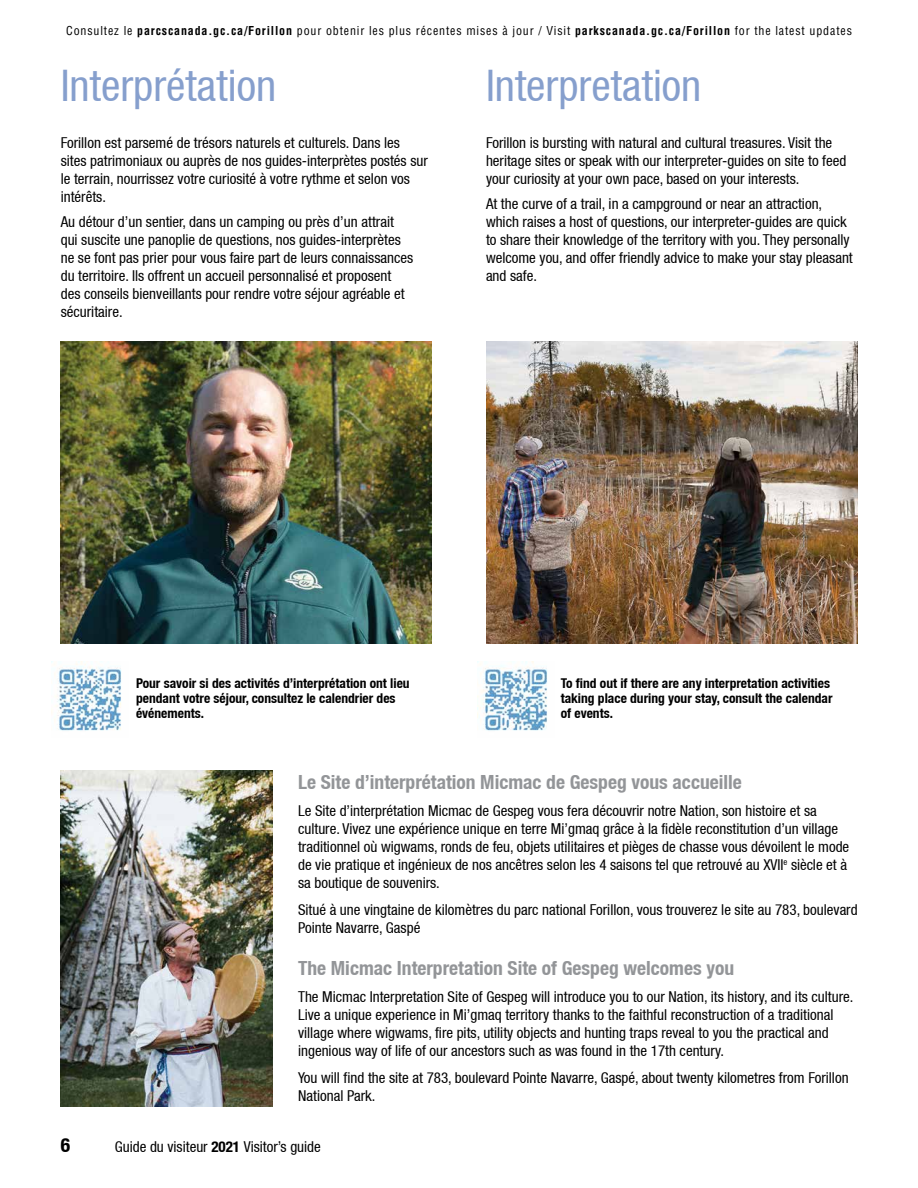
<style>
.page{position:relative;width:918px;height:1188px;background:#fff}
.page>*{position:absolute;margin:0;border:0;box-sizing:border-box;transform-origin:0 0}
.t1{font:43.5px "Helvetica Neue Condensed";color:#869fcd}
.t2{font:700 condensed 19.5px "Helvetica Neue";color:#939598}
.t3{font:700 condensed 19.5px "Helvetica Neue";color:#000}
.t4{font:15px/18px "Helvetica Neue Condensed";color:#000}
.t5{font:700 condensed 13.5px/15px "Helvetica Neue";color:#000}
.t6{font:condensed 12px "Helvetica LT Std";letter-spacing:.07em;color:#000}
.s1{font-weight:700}
.s2{font-family:"Helvetica Neue";font-weight:700;font-stretch:condensed}
</style>
<div class="page">
<img style="left:487px;top:342px;width:371px;height:301px">
<img style="left:61px;top:770px;width:211px;height:336px">
<img style="left:52px;top:661px;width:69px;height:70px">
<img style="left:61px;top:342px;width:371px;height:301px">
<img style="left:478px;top:661px;width:69px;height:70px">
<p class="t6" style="left:66px;top:23px;width:787px">Consultez le <span class="s1">parcscanada.gc.ca/Forillon</span> pour obtenir les plus récentes mises à jour / Visit <span class="s1">parkscanada.gc.ca/Forillon</span> for the latest updates</p>
<h1 class="t1" style="left:61px;top:61px;width:217px">Interprétation</h1>
<h1 class="t1" style="left:486px;top:61px;width:217px">Interpretation</h1>
<p class="t4" style="left:61px;top:134px;width:369px">Forillon est parsemé de trésors naturels et culturels. Dans les sites patrimoniaux ou auprès de nos guides-interprètes postés sur le terrain, nourrissez votre curiosité à votre rythme et selon vos intérêts.</p>
<p class="t4" style="left:61px;top:213px;width:354px">Au détour d’un sentier, dans un camping ou près d’un attrait qui suscite une panoplie de questions, nos guides-interprètes ne se font pas prier pour vous faire part de leurs connaissances du territoire. Ils offrent un accueil personnalisé et proposent des conseils bienveillants pour rendre votre séjour agréable et sécuritaire.</p>
<p class="t4" style="left:486px;top:134px;width:362px">Forillon is bursting with natural and cultural treasures. Visit the heritage sites or speak with our interpreter-guides on site to feed your curiosity at your own pace, based on your interests.</p>
<p class="t4" style="left:486px;top:195px;width:368px">At the curve of a trail, in a campground or near an attraction, which raises a host of questions, our interpreter-guides are quick to share their knowledge of the territory with you. They personally welcome you, and offer friendly advice to make your stay pleasant and safe.</p>
<p class="t5" style="left:136px;top:675px;width:275px">Pour savoir si des activités d’interprétation ont lieu pendant votre séjour, consultez le calendrier des événements.</p>
<p class="t5" style="left:561px;top:675px;width:273px">To find out if there are any interpretation activities taking place during your stay, consult the calendar of events.</p>
<h2 class="t2" style="left:298px;top:770px;width:445px">Le Site d’interprétation Micmac de Gespeg vous accueille</h2>
<p class="t4" style="left:298px;top:802px;width:553px">Le Site d’interprétation Micmac de Gespeg vous fera découvrir notre Nation, son histoire et sa culture. Vivez une expérience unique en terre Mi’gmaq grâce à la fidèle reconstitution d’un village traditionnel où wigwams, ronds de feu, objets utilitaires et pièges de chasse vous dévoilent le mode de vie pratique et ingénieux de nos ancêtres selon les 4 saisons tel que retrouvé au XVII<sup>e</sup> siècle et à sa boutique de souvenirs.</p>
<p class="t4" style="left:298px;top:901px;width:561px">Situé à une vingtaine de kilomètres du parc national Forillon, vous trouverez le site au 783, boulevard<br>Pointe Navarre, Gaspé</p>
<h2 class="t2" style="left:298px;top:956px;width:438px">The Micmac Interpretation Site of Gespeg welcomes you</h2>
<p class="t4" style="left:298px;top:988px;width:557px">The Micmac Interpretation Site of Gespeg will introduce you to our Nation, its history, and its culture.<br>Live a unique experience in Mi’gmaq territory thanks to the faithful reconstruction of a traditional village where wigwams, fire pits, utility objects and hunting traps reveal to you the practical and ingenious way of life of our ancestors such as was found in the 17th century.</p>
<p class="t4" style="left:298px;top:1069px;width:552px">You will find the site at 783, boulevard Pointe Navarre, Gaspé, about twenty kilometres from Forillon<br>National Park.</p>
<h2 class="t3" style="left:61px;top:1133px;width:11px">6</h2>
<p class="t4" style="left:115px;top:1138px;width:208px">Guide du visiteur <span class="s2">2021</span> Visitor’s guide</p>
</div>
